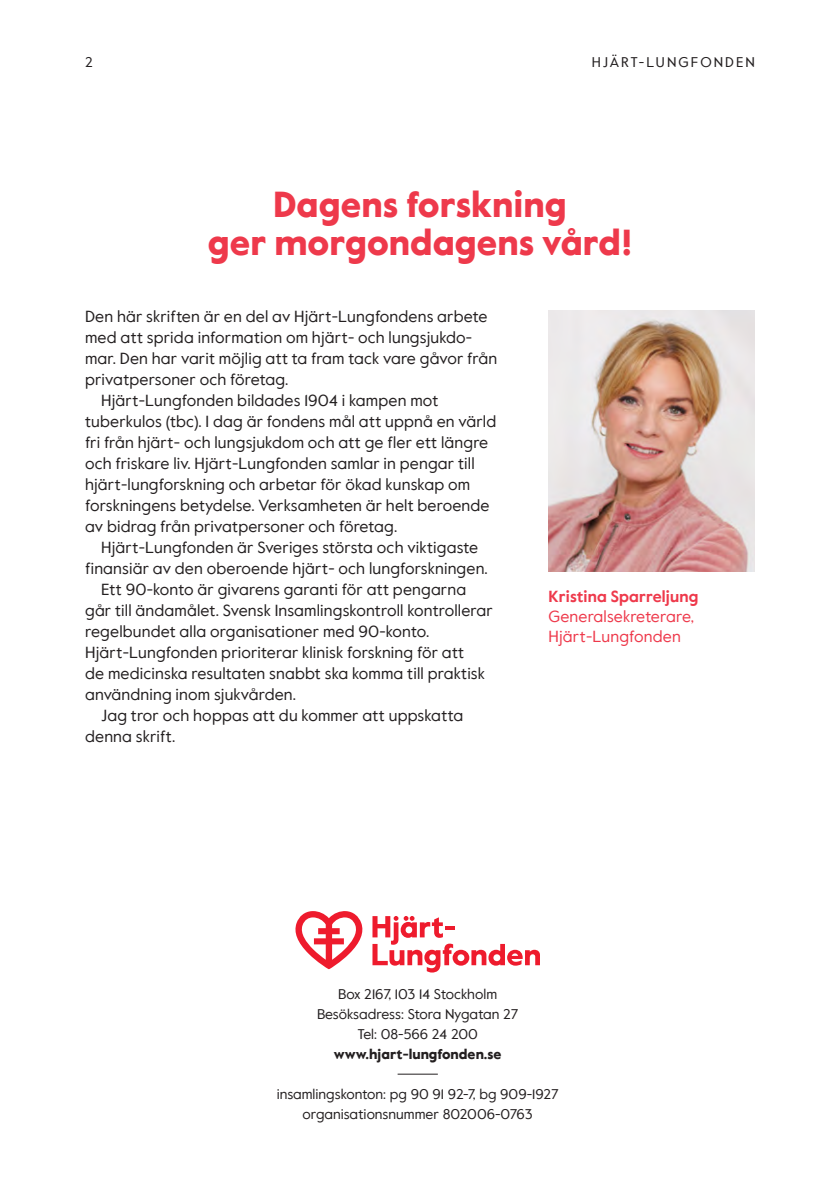
<style>
.page{position:relative;width:840px;height:1191px;background:#fff}
.page>*{position:absolute;margin:0;border:0;box-sizing:border-box;transform-origin:0 0}
.Ledare_Rubrik_18_pt{font:900 36px "Value";color:#ee394b}
.Ledare_Bri{font:16px/21px "Value";letter-spacing:.01em;color:#231f20}
.Ledare_Bru{font:16px/21px "Value";letter-spacing:.01em;color:#231f20}
.t1{font:16px/20px "Value";letter-spacing:.01em;color:#ee394b}
.t2{font:14px "Value";color:#231f20}
.t3{font:900 14px "Value";color:#231f20}
.t4{font:14px "Value";letter-spacing:.14em;color:#231f20}
.s1{font-weight:700}
</style>
<div class="page">
<img style="left:548px;top:311px;width:206px;height:260px">
<hr style="left:397px;top:1073px;width:40px;height:1px;background:#231f20">
<svg style="left:295px;top:911px;width:68px;height:58px"></svg>
<svg style="left:372px;top:916px;width:167px;height:56px"></svg>
<p class="t2" style="left:85px;top:52px;width:9px">2</p>
<p class="t4" style="left:591px;top:52px;width:164px">HJÄRT-LUNGFONDEN</p>
<p class="Ledare_Rubrik_18_pt" style="left:273px;top:179px;width:295px">Dagens forskning</p>
<p class="Ledare_Rubrik_18_pt" style="left:208px;top:217px;width:425px">ger morgondagens vård!</p>
<p class="Ledare_Bru" style="left:85px;top:305px;width:413px">Den här skriften är en del av Hjärt-Lungfondens arbete med att sprida information om hjärt- och lungsjukdo&shy;mar. Den har varit möjlig att ta fram tack vare gåvor från privatpersoner och företag.</p>
<p class="Ledare_Bri" style="left:85px;top:389px;width:412px;text-indent:16px">Hjärt-Lungfonden bildades 1904 i kampen mot tuberkulos (tbc). I dag är fondens mål att uppnå en värld fri från hjärt- och lungsjukdom och att ge fler ett längre och friskare liv. Hjärt-Lungfonden samlar in pengar till hjärt-lungforskning och arbetar för ökad kunskap om forskningens betydelse. Verksamheten är helt beroende av bidrag från privatpersoner och företag.</p>
<p class="Ledare_Bri" style="left:85px;top:536px;width:404px;text-align:center">Hjärt-Lungfonden är Sveriges största och viktigaste finansiär av den oberoende hjärt- och lungforskningen.</p>
<p class="Ledare_Bri" style="left:85px;top:578px;width:409px;text-indent:16px">Ett 90-konto är givarens garanti för att pengarna går till ändamålet. Svensk Insamlingskontroll kontrollerar regelbundet alla organisationer med 90-konto.<br>Hjärt-Lungfonden prioriterar klinisk forskning för att<br>de medicinska resultaten snabbt ska komma till praktisk användning inom sjukvården.</p>
<p class="Ledare_Bri" style="left:85px;top:704px;width:379px;text-indent:16px">Jag tror och hoppas att du kommer att uppskatta denna skrift.</p>
<p class="t1" style="left:548px;top:586px;width:151px"><span class="s1">Kristina Sparreljung<br></span>Generalsekreterare,<br>Hjärt-Lungfonden</p>
<p class="t2" style="left:338px;top:984px;width:160px">Box 2167, 103 14 Stockholm</p>
<p class="t2" style="left:317px;top:1004px;width:203px">Besöksadress: Stora Nygatan 27</p>
<p class="t2" style="left:357px;top:1024px;width:122px">Tel: 08-566 24 200</p>
<p class="t3" style="left:334px;top:1044px;width:169px">www.hjart-lungfonden.se</p>
<p class="t2" style="left:276px;top:1084px;width:283px">insamlingskonton: pg 90 91 92-7, bg 909-1927</p>
<p class="t2" style="left:302px;top:1104px;width:231px">organisationsnummer 802006-0763</p>
</div>
